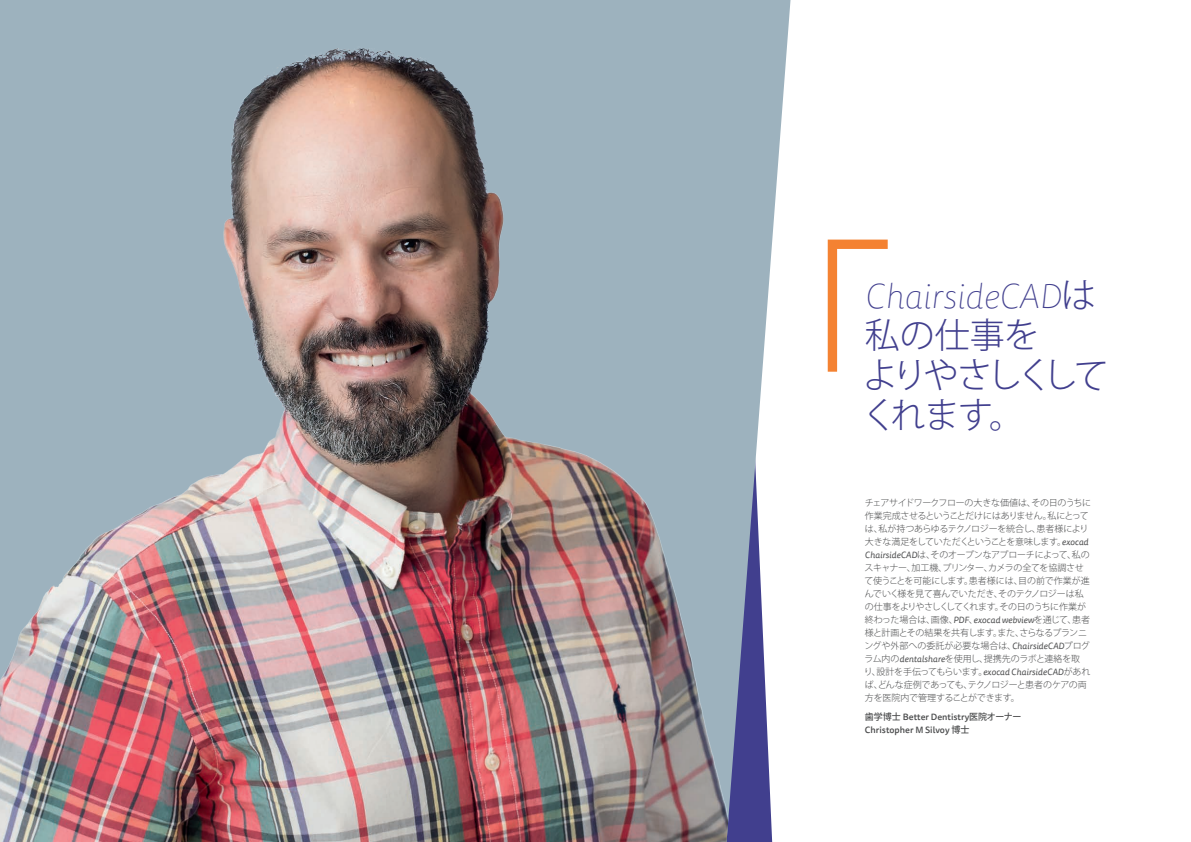
<style>
.page{position:relative;width:1191px;height:842px;background:#fff}
.page>*{position:absolute;margin:0;border:0;box-sizing:border-box;transform-origin:0 0}
.t1{font:180px "Koz Go Pro";color:#f48232}
.t2{font:300 35px/40px "Koz Go Pro";letter-spacing:-.075em;color:#413f8e}
.t3{font:italic 100 35px "Tisa Sans Pro";color:#413f8e}
.t4{font:300 9px/13px "Koz Go Pro";letter-spacing:-.035em;color:#4b4c4d}
.t5{font:500 9px/13px "Tisa Sans Pro";color:#4b4c4d}
.s1{font-family:"Koz Go Pro";font-weight:300;font-style:normal}
.s2{font-family:"Tisa Sans Pro";font-weight:400;font-style:italic}
.s3{font-family:"Koz Go Pro"}
</style>
<div class="page">
<div style="left:0;top:0;width:790px;height:19px;background:#9db2be"></div>
<img style="left:0;top:19px;width:789px;height:823px">
<h1 class="t1" style="left:712px;top:211px;width:181px">「</h1>
<h2 class="t3" style="left:865px;top:274px;width:233px">ChairsideCAD<span class="s1">は</span></h2>
<h2 class="t2" style="left:862px;top:315px;width:248px">私の仕事を<br>よりやさしくしてくれます。</h2>
<p class="t4" style="left:864px;top:496px;width:229px">チェアサイドワークフローの大きな価値は、その日のうちに作業完成させるということだけにはありません。私にとっては、私が持つあらゆるテクノロジーを統合し、患者様により大きな満足をしていただくということを意味します。<span class="s2">exocad ChairsideCAD</span>は、そのオープンなアプローチによって、私のスキャナー、加工機、プリンター、カメラの全てを協調させて使うことを可能にします。患者様には、目の前で作業が進んでいく様を見て喜んでいただき、そのテクノロジーは私の仕事をよりやさしくしてくれます。その日のうちに作業が終わった場合は、画像、<span class="s2">PDF</span>、<span class="s2">exocad webview</span>を通じて、患者様と計画とその結果を共有します。また、さらなるプランニングや外部への委託が必要な場合は、<span class="s2">ChairsideCAD</span>プログラム内の<span class="s2">dentalshare</span>を使用し、提携先のラボと連絡を取<br>り、設計を手伝ってもらいます。<span class="s2">exocad ChairsideCAD</span>があれば、どんな症例であっても、テクノロジーと患者のケアの両方を医院内で管理することができます。</p>
<p class="t5" style="left:865px;top:710px;width:158px"><span class="s3">歯学博士</span> Better Dentistry<span class="s3">医院オーナー<br></span>Christopher M Silvoy <span class="s3">博士</span></p>
</div>
